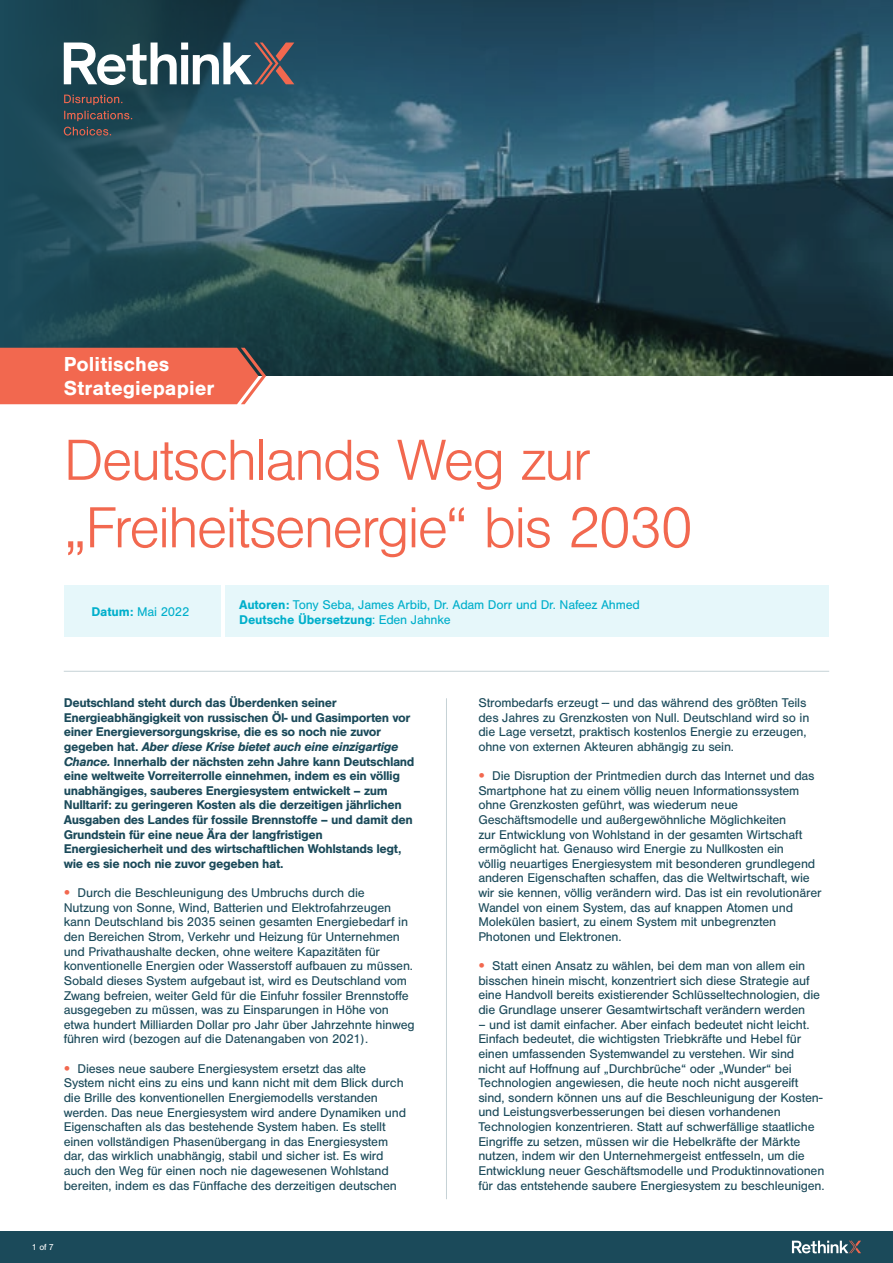
<style>
.page{position:relative;width:893px;height:1263px;background:#fff}
.page>*{position:absolute;margin:0;border:0;box-sizing:border-box;transform-origin:0 0}
.t1{font:300 60px/67.5px "Nimbus San";letter-spacing:-.04em;color:#f2684f}
.t2{font:700 21px/24px "Nimbus San";color:#fff}
.t3{font:13.2px/14.5px "Nimbus San";letter-spacing:-.015em;color:#1b4a5a}
.t4{font:700 13.2px/14.5px "Nimbus San";letter-spacing:-.03em;color:#1b4a5a}
.t5{font:13.2px/14.5px "Nimbus San";letter-spacing:-.015em;color:#00afcb}
.t6{font:9px "Nimbus San";color:#fff}
.s1{font-weight:700}
.s2{font-style:italic}
.s3{font-family:"Helvetica Neue LT Std";font-weight:700;color:#f2684f}
</style>
<div class="page">
<div style="left:0;top:1231px;width:893px;height:32px;background:#1b4a5a"></div>
<svg style="left:792px;top:1241px;width:69px;height:12px"></svg>
<svg style="left:0;top:0;width:893px;height:376px;background:#294e5a"></svg>
<div style="left:64px;top:585px;width:156px;height:52px;background:#e6f7fa"></div>
<div style="left:226px;top:585px;width:603px;height:52px;background:#e6f7fa"></div>
<hr style="left:446px;top:698px;width:1px;height:501px;background:#c6d2d6">
<hr style="left:64px;top:671px;width:765px;height:1px;background:#c6d2d6">
<svg style="left:64px;top:43px;width:230px;height:42px"></svg>
<svg style="left:64px;top:127px;width:47px;height:9px"></svg>
<svg style="left:64px;top:111px;width:68px;height:10px"></svg>
<svg style="left:64px;top:95px;width:58px;height:10px"></svg>
<div style="left:0;top:348px;width:266px;height:56px;background:#f2684f"></div>
<h2 class="t2" style="left:64px;top:352px;width:152px">Politisches<br>Strategiepapier</h2>
<h1 class="t1" style="left:64px;top:428px;width:631px">Deutschlands Weg zur „Freiheitsenergie“ bis 2030</h1>
<p class="t5" style="left:91px;top:604px;width:100px"><span class="s1">Datum:</span> Mai 2022</p>
<p class="t5" style="left:239px;top:598px;width:402px"><span class="s1">Autoren:</span> Tony Seba, James Arbib, Dr. Adam Dorr und Dr. Nafeez Ahmed<br><span class="s1">Deutsche Übersetzung</span>: Eden Jahnke</p>
<p class="t4" style="left:64px;top:695px;width:352px">Deutschland steht durch das Überdenken seiner Energieabhängigkeit von russischen Öl- und Gasimporten vor einer Energieversorgungskrise, die es so noch nie zuvor gegeben hat. <span class="s2">Aber diese Krise bietet auch eine einzigartige Chance.</span> Innerhalb der nächsten zehn Jahre kann Deutschland eine weltweite Vorreiterrolle einnehmen, indem es ein völlig unabhängiges, sauberes Energiesystem entwickelt – zum Nulltarif: zu geringeren Kosten als die derzeitigen jährlichen Ausgaben des Landes für fossile Brennstoffe – und damit den Grundstein für eine neue Ära der langfristigen Energiesicherheit und des wirtschaftlichen Wohlstands legt, wie es sie noch nie zuvor gegeben hat.</p>
<p class="t3" style="left:64px;top:886px;width:352px"><span class="s3">•</span> Durch die Beschleunigung des Umbruchs durch die<br>Nutzung von Sonne, Wind, Batterien und Elektrofahrzeugen kann Deutschland bis 2035 seinen gesamten Energiebedarf in den Bereichen Strom, Verkehr und Heizung für Unternehmen und Privathaushalte decken, ohne weitere Kapazitäten für konventionelle Energien oder Wasserstoff aufbauen zu müssen.<br>Sobald dieses System aufgebaut ist, wird es Deutschland vom Zwang befreien, weiter Geld für die Einfuhr fossiler Brennstoffe ausgegeben zu müssen, was zu Einsparungen in Höhe von etwa hundert Milliarden Dollar pro Jahr über Jahrzehnte hinweg führen wird (bezogen auf die Datenangaben von 2021).</p>
<p class="t3" style="left:64px;top:1061px;width:344px"><span class="s3">•</span> Dieses neue saubere Energiesystem ersetzt das alte System nicht eins zu eins und kann nicht mit dem Blick durch die Brille des konventionellen Energiemodells verstanden werden. Das neue Energiesystem wird andere Dynamiken und Eigenschaften als das bestehende System haben. Es stellt einen vollständigen Phasenübergang in das Energiesystem dar, das wirklich unabhängig, stabil und sicher ist. Es wird auch den Weg für einen noch nie dagewesenen Wohlstand bereiten, indem es das Fünffache des derzeitigen deutschen</p>
<p class="t6" style="left:32px;top:1242px;width:24px">1 of 7</p>
<p class="t3" style="left:478px;top:695px;width:333px">Strombedarfs erzeugt -- und das während des größten Teils des Jahres zu Grenzkosten von Null. Deutschland wird so in die Lage versetzt, praktisch kostenlos Energie zu erzeugen, ohne von externen Akteuren abhängig zu sein.</p>
<p class="t3" style="left:478px;top:769px;width:345px"><span class="s3">•</span> Die Disruption der Printmedien durch das Internet und das Smartphone hat zu einem völlig neuen Informationssystem ohne Grenzkosten geführt, was wiederum neue Geschäftsmodelle und außergewöhnliche Möglichkeiten<br>zur Entwicklung von Wohlstand in der gesamten Wirtschaft ermöglicht hat. Genauso wird Energie zu Nullkosten ein<br>völlig neuartiges Energiesystem mit besonderen grundlegend anderen Eigenschaften schaffen, das die Weltwirtschaft, wie wir sie kennen, völlig verändern wird. Das ist ein revolutionärer Wandel von einem System, das auf knappen Atomen und Molekülen basiert, zu einem System mit unbegrenzten Photonen und Elektronen.</p>
<p class="t3" style="left:478px;top:959px;width:343px"><span class="s3">•</span> Statt einen Ansatz zu wählen, bei dem man von allem ein bisschen hinein mischt, konzentriert sich diese Strategie auf eine Handvoll bereits existierender Schlüsseltechnologien, die die Grundlage unserer Gesamtwirtschaft verändern werden</p>
<p class="t3" style="left:478px;top:1017px;width:348px">– und ist damit einfacher. Aber einfach bedeutet nicht leicht.<br>Einfach bedeutet, die wichtigsten Triebkräfte und Hebel für einen umfassenden Systemwandel zu verstehen. Wir sind<br>nicht auf Hoffnung auf „Durchbrüche“ oder „Wunder“ bei Technologien angewiesen, die heute noch nicht ausgereift sind, sondern können uns auf die Beschleunigung der Kosten&shy;und Leistungsverbesserungen bei diesen vorhandenen Technologien konzentrieren. Statt auf schwerfällige staatliche Eingriffe zu setzen, müssen wir die Hebelkräfte der Märkte nutzen, indem wir den Unternehmergeist entfesseln, um die Entwicklung neuer Geschäftsmodelle und Produktinnovationen für das entstehende saubere Energiesystem zu beschleunigen.</p>
</div>
